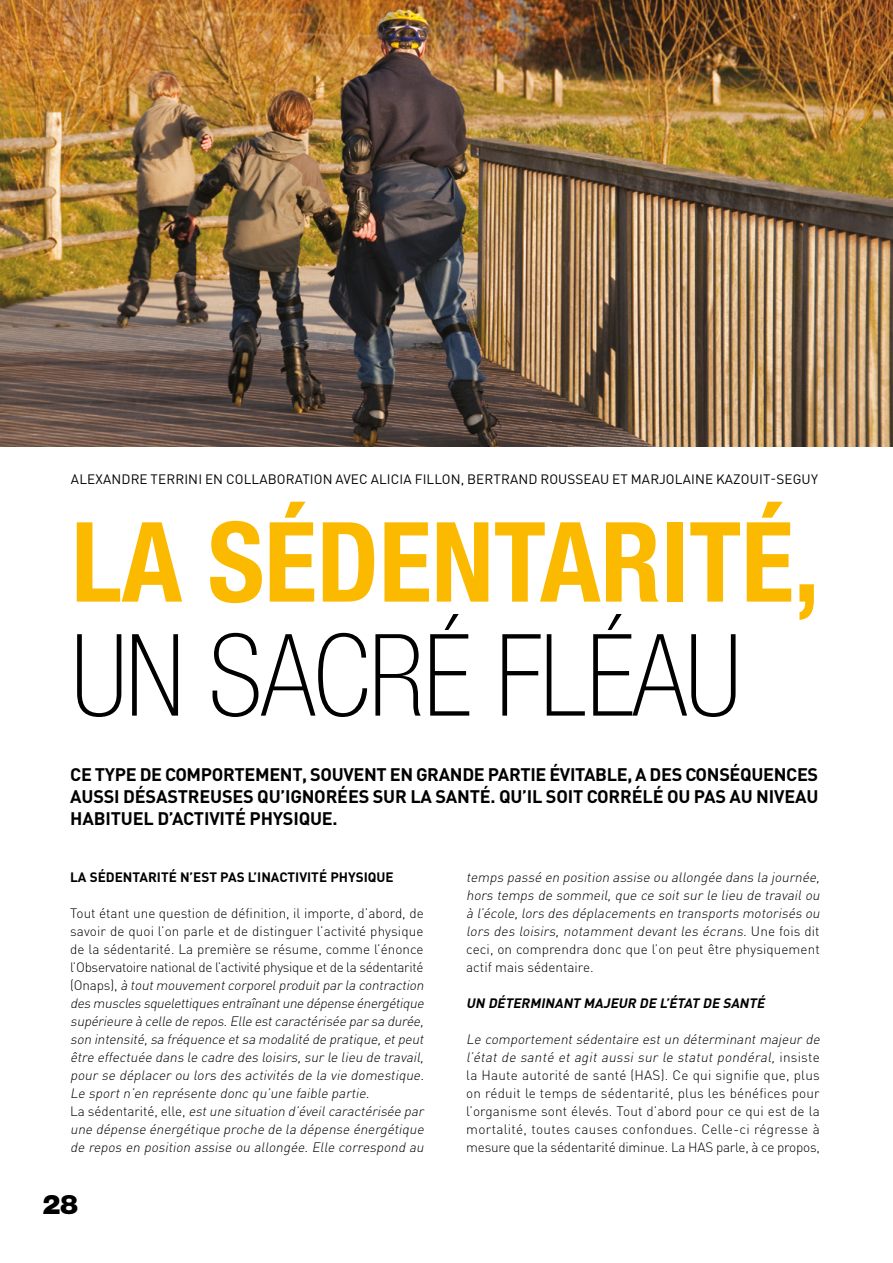
<style>
.page{position:relative;width:893px;height:1263px;background:#fff}
.page>*{position:absolute;margin:0;border:0;box-sizing:border-box;transform-origin:0 0}
.t1{font:100 condensed 114px "Helvetica Neue LT Std";letter-spacing:-.01em;color:#000}
.t2{font:700 condensed 111px "Helvetica Neue LT Std";color:#fbba00}
.t3{font:900 27px "Helvetica Neue LT Std";color:#000}
.t4{font:700 18px/21.6px "DIN Pro";letter-spacing:-.01em;color:#000;text-align:justify}
.t5{font:italic 300 13.5px/18px "DIN Pro";color:#000}
.t6{font:300 13.5px/18px "DIN Pro";letter-spacing:.015em;color:#000}
.t7{font:13.5px "DIN Pro";letter-spacing:.01em;color:#000}
.t8{font:700 13.5px "DIN Pro";color:#000}
.t9{font:italic 700 13.5px "DIN Pro";color:#000}
.s1{font-style:normal}
.s2{font-style:italic}
</style>
<div class="page">
<img style="left:0;top:0;width:893px;height:446px">
<p class="t7" style="left:71px;top:470px;width:748px">ALEXANDRE TERRINI EN COLLABORATION AVEC ALICIA FILLON, BERTRAND ROUSSEAU ET MARJOLAINE KAZOUIT-SEGUY</p>
<h2 class="t2" style="left:71px;top:495px;width:750px">LA SÉDENTARITÉ,</h2>
<h1 class="t1" style="left:71px;top:611px;width:671px">UN SACRÉ FLÉAU</h1>
<h3 class="t4" style="left:70px;top:763px;width:750px">CE TYPE DE COMPORTEMENT, SOUVENT EN GRANDE PARTIE ÉVITABLE, A DES CONSÉQUENCES AUSSI DÉSASTREUSES QU’IGNORÉES SUR LA SANTÉ. QU’IL SOIT CORRÉLÉ OU PAS AU NIVEAU HABITUEL D’ACTIVITÉ PHYSIQUE.</h3>
<p class="t8" style="left:70px;top:868px;width:325px">LA SÉDENTARITÉ N’EST PAS L’INACTIVITÉ PHYSIQUE</p>
<p class="t5" style="left:70px;top:904px;width:358px"><span class="s1">Tout étant une question de définition, il importe, d’abord, de savoir de quoi l’on parle et de distinguer l’activité physique de la sédentarité. La première se résume, comme l’énonce l’Observatoire national de l’activité physique et de la sédentarité ( O n a p s ) ,</span> à toutmouvementcorporelproduitparla contraction des muscles squelettiques entraînantune dépense énergétique supérieure à celle de repos.Elle estcaractérisée parsa durée, son intensité,sa fréquence etsa modalité de pratique,etpeut être effectuée dans le cadre des loisirs,surle lieu de travail, pourse déplacerou lors des activités de la vie domestique.<br>Le sportn’en représente donc qu’une faible partie.<br><span class="s1">La s é d e n t a ri t é , e l le ,</span> estune situation d’éveilcaractérisée par une dépense énergétique proche de la dépense énergétique de repos en position assise ou allongée.Elle correspond au</p>
<h3 class="t3" style="left:43px;top:1188px;width:37px">28</h3>
<p class="t5" style="left:466px;top:868px;width:358px">temps passé en position assise ou allongée dans la journée, hors temps de sommeil,que ce soitsurle lieu de travailou à l’école,lors des déplacements en transports motorisés ou lors des loisirs, notamment devant les écrans. <span class="s1">U n e fo i s d i t ceci, on comprendra donc que l’on peut être physiquement actif mais sédentaire.</span></p>
<p class="t9" style="left:466px;top:994px;width:303px">UN DÉTERMINANT MAJEUR DE L’ÉTAT DE SANTÉ</p>
<p class="t6" style="left:466px;top:1030px;width:358px"><span class="s2">Le comportementsédentaire estun déterminantmajeurde l’état de santé et agit aussi sur le statut pondéral,</span> i n s i s t e la Haute autorité de santé (HAS). Ce qui signifie que, plus on réduit le temps de sédentarité, plus les bénéfices pour l’organisme sont élevés. Tout d’abord pour ce qui est de la mortalité, toutes causes confondues. Celle-ci régresse à mesure que la sédentarité diminue. La HAS parle, à ce propos,</p>
</div>
